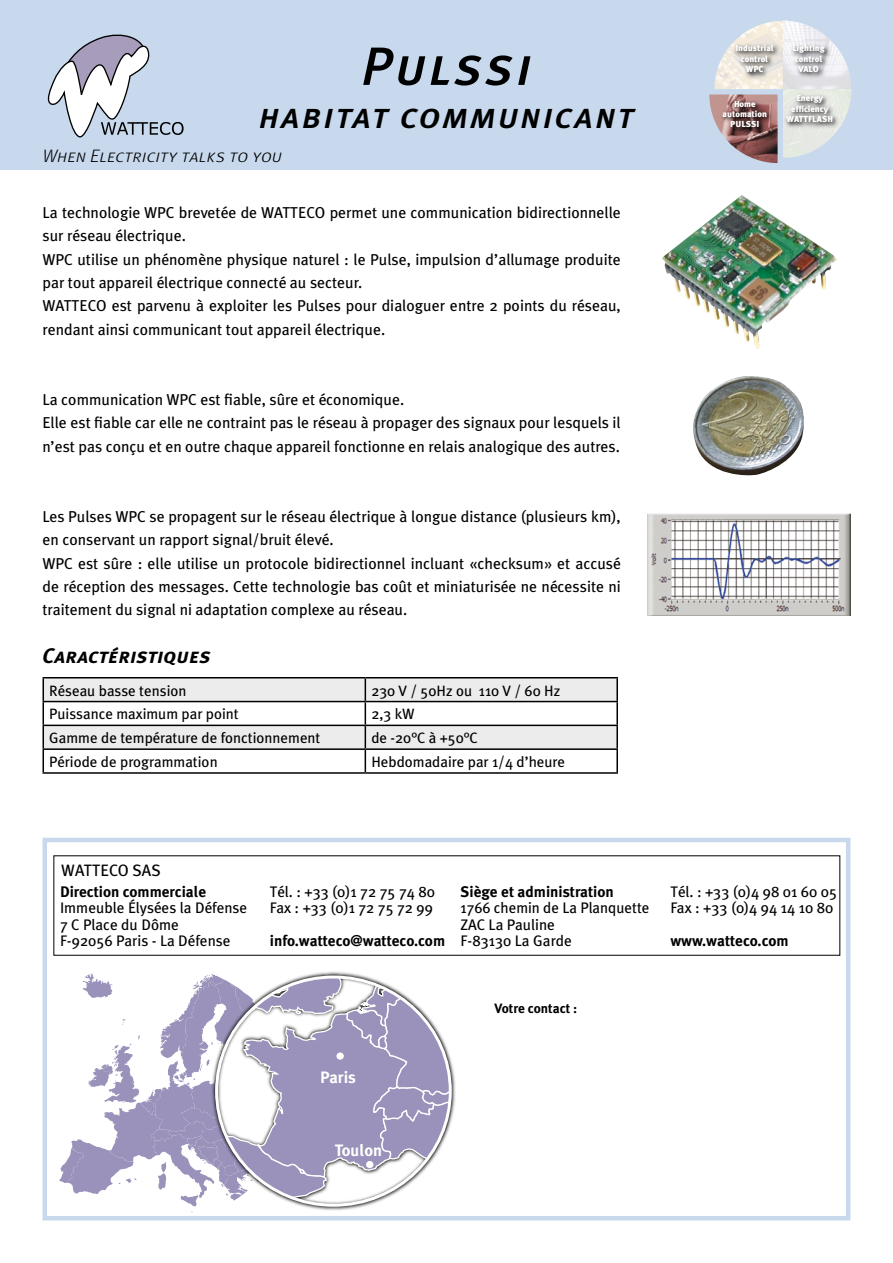
<style>
.page{position:relative;width:893px;height:1263px;background:#fff}
.page>*{position:absolute;margin:0;border:0;box-sizing:border-box;transform-origin:0 0}
.t1{font:italic 54px "Meta Plus Medium Caps";letter-spacing:.05em;color:#000}
.t2{font:italic 36px "Meta Plus Medium Caps";letter-spacing:.05em;color:#000}
.t3{font:italic 21px "Meta Plus Bold Caps";color:#000}
.t4{font:italic 18px "Meta Light Caps";color:#000}
.t5{font:700 16.5px "Meta Plus";color:#fff}
.t6{font:16.5px "Meta Plus Book Caps";color:#000}
.t7{font:15.75px/23.4px "Meta Plus";color:#000}
.t8{font:15.3px/16.6px "Meta Plus";color:#000}
.t9{font:700 15.3px "Meta Plus";color:#000}
.t10{font:15px "Meta Plus";color:#000}
.t11{font:700 13.5px "Meta Plus";color:#000}
.t12{font:900 8.7px/10.5px "Meta Plus";color:#fff;text-align:center}
</style>
<div class="page">
<svg style="left:59px;top:971px;width:391px;height:242px"></svg>
<div style="left:336px;top:1052px;width:8px;height:8px;background:#fff;border-radius:50%"></div>
<div style="left:366px;top:1161px;width:7px;height:7px;background:#fff;border-radius:50%"></div>
<img style="left:693px;top:376px;width:111px;height:100px">
<img style="left:662px;top:195px;width:175px;height:154px">
<img style="left:647px;top:513px;width:203px;height:102px">
<div style="left:0;top:0;width:893px;height:170px;background:#c8d9ee"></div>
<svg style="left:709px;top:21px;width:143px;height:142px"></svg>
<svg style="left:733px;top:43px;width:48px;height:36px;background:#c6c1ba"></svg>
<svg style="left:790px;top:42px;width:41px;height:38px;background:#c2c2c6"></svg>
<svg style="left:784px;top:92px;width:56px;height:37px;background:#bcbeba"></svg>
<svg style="left:720px;top:97px;width:54px;height:38px;background:#815b59"></svg>
<svg style="left:48px;top:35px;width:136px;height:103px"></svg>
<div style="left:43px;top:838px;width:807px;height:382px;border:4px solid #c8d9ee"></div>
<hr style="left:43px;top:677px;width:322px;height:1px;background:#000">
<hr style="left:365px;top:677px;width:253px;height:1px;background:#000">
<hr style="left:616px;top:678px;width:2px;height:23px;background:#000">
<hr style="left:365px;top:701px;width:253px;height:1px;background:#000">
<hr style="left:616px;top:702px;width:2px;height:23px;background:#000">
<hr style="left:365px;top:725px;width:253px;height:1px;background:#000">
<hr style="left:616px;top:726px;width:2px;height:22px;background:#000">
<hr style="left:365px;top:748px;width:253px;height:2px;background:#000">
<svg style="left:43px;top:678px;width:574px;height:94px"></svg>
<hr style="left:616px;top:750px;width:2px;height:22px;background:#000">
<hr style="left:43px;top:772px;width:322px;height:2px;background:#000">
<hr style="left:365px;top:772px;width:253px;height:2px;background:#000">
<h1 class="t1" style="left:361px;top:35px;width:172px">Pulssi</h1>
<h2 class="t2" style="left:259px;top:95px;width:377px">habitat communicant</h2>
<p class="t4" style="left:43px;top:145px;width:241px">When Electricity talks to you</p>
<p class="t7" style="left:43px;top:200px;width:580px">La technologie WPC brevetée de WATTECO permet une communication bidirectionnelle sur réseau électrique.<br>WPC utilise un phénomène physique naturel : le Pulse, impulsion d’allumage produite par tout appareil électrique connecté au secteur.<br>WATTECO est parvenu à exploiter les Pulses pour dialoguer entre 2 points du réseau, rendant ainsi communicant tout appareil électrique.</p>
<p class="t7" style="left:43px;top:387px;width:580px">La communication WPC est fiable, sûre et économique.<br>Elle est fiable car elle ne contraint pas le réseau à propager des signaux pour lesquels il n’est pas conçu et en outre chaque appareil fonctionne en relais analogique des autres.</p>
<p class="t7" style="left:43px;top:504px;width:580px">Les Pulses WPC se propagent sur le réseau électrique à longue distance (plusieurs km), en conservant un rapport signal/bruit élevé.<br>WPC est sûre : elle utilise un protocole bidirectionnel incluant «checksum» et accusé de réception des messages. Cette technologie bas coût et miniaturisée ne nécessite ni traitement du signal ni adaptation complexe au réseau.</p>
<h3 class="t3" style="left:43px;top:643px;width:170px">Caractéristiques</h3>
<p class="t10" style="left:49px;top:682px;width:139px">Réseau basse tension</p>
<p class="t10" style="left:371px;top:682px;width:190px">230 V / 50Hz ou 110 V / 60 Hz</p>
<p class="t10" style="left:49px;top:705px;width:191px">Puissance maximum par point</p>
<p class="t10" style="left:371px;top:705px;width:45px">2,3 kW</p>
<p class="t10" style="left:49px;top:729px;width:273px">Gamme de température de fonctionnement</p>
<p class="t10" style="left:371px;top:729px;width:108px">de -20°C à +50°C</p>
<p class="t10" style="left:49px;top:753px;width:170px">Période de programmation</p>
<p class="t10" style="left:371px;top:753px;width:195px">Hebdomadaire par 1/4 d’heure</p>
<p class="t12" style="left:735px;top:43px;width:40px">Industrial control<br>WPC</p>
<p class="t12" style="left:792px;top:43px;width:34px">Lighting control<br>VALO</p>
<p class="t12" style="left:786px;top:93px;width:48px">Energy efficiency<br>WATTFLASH</p>
<p class="t12" style="left:723px;top:98px;width:46px">Home automation<br>PULSSI</p>
<p class="t6" style="left:61px;top:860px;width:101px">WATTECO SAS</p>
<p class="t9" style="left:60px;top:882px;width:148px">Direction commerciale</p>
<p class="t8" style="left:60px;top:899px;width:189px">Immeuble Élysées la Défense<br>7 C Place du Dôme<br>F-92056 Paris - La Défense</p>
<p class="t8" style="left:270px;top:883px;width:167px">Tél. : +33 (0)1 72 75 74 80<br>Fax : +33 (0)1 72 75 72 99</p>
<p class="t9" style="left:270px;top:932px;width:177px">info.watteco@watteco.com</p>
<p class="t9" style="left:461px;top:882px;width:155px">Siège et administration</p>
<p class="t8" style="left:461px;top:899px;width:190px">1766 chemin de La Planquette<br>ZAC La Pauline<br>F-83130 La Garde</p>
<p class="t11" style="left:494px;top:1000px;width:85px">Votre contact :</p>
<p class="t8" style="left:670px;top:883px;width:168px">Tél. : +33 (0)4 98 01 60 05<br>Fax : +33 (0)4 94 14 10 80</p>
<p class="t9" style="left:670px;top:932px;width:120px">www.watteco.com</p>
<p class="t5" style="left:320px;top:1068px;width:37px">Paris</p>
<p class="t5" style="left:335px;top:1140px;width:49px">Toulon</p>
</div>
